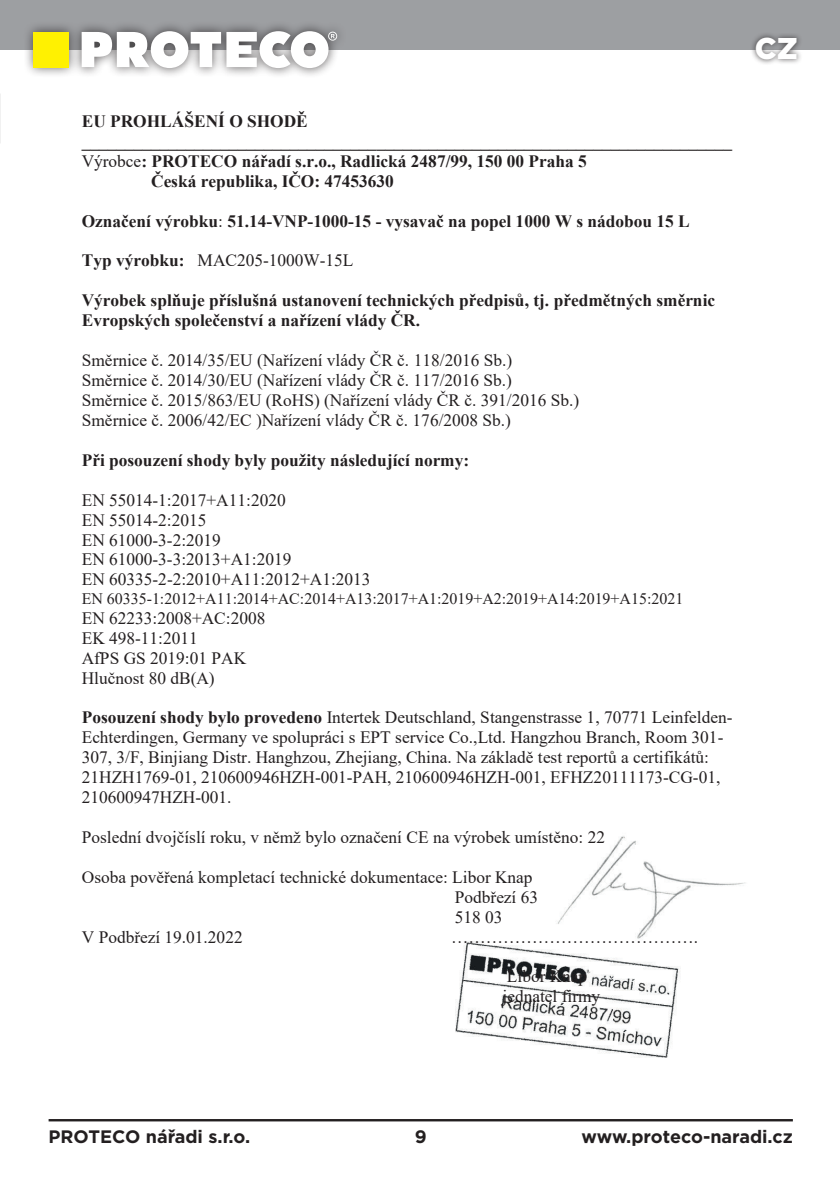
<style>
.page{position:relative;width:840px;height:1191px;background:#fff}
.page>*{position:absolute;margin:0;border:0;box-sizing:border-box;transform-origin:0 0}
.t1{font:900 30px "Gotham";color:#fff}
.t2{font:700 18px "Gotham";color:#231f20}
.t3{font:17.4px/20px "Times New Roman";color:#231f20}
.t4{font:700 17.4px/20px "Times New Roman";color:#231f20}
.t5{font:16px "Times New Roman";color:#231f20}
.s1{font-weight:400}
.s2{font-weight:700}
</style>
<div class="page">
<div style="left:0;top:0;width:839px;height:50px;background:#9d9fa2"></div>
<div style="left:23px;top:21px;width:324px;height:57px;background:#231f20;opacity:.75"></div>
<div style="left:34px;top:32px;width:35px;height:35px;background:#fff101"></div>
<svg style="left:82px;top:31px;width:255px;height:37px"></svg>
<div style="left:749px;top:32px;width:53px;height:34px;background:#231f20;opacity:.75"></div>
<hr style="left:49px;top:1119px;width:743px;height:2px;background:#231f20">
<img style="left:455px;top:836px;width:290px;height:222px">
<p class="t4" style="left:82px;top:110px;width:227px">EU PROHLÁŠENÍ O SHODĚ</p>
<p class="t4" style="left:82px;top:130px;width:651px">___________________________________________________________________________</p>
<p class="t4" style="left:82px;top:150px;width:506px"><span class="s1">Výrobce</span>: PROTECO nářadí s.r.o., Radlická 2487/99, 150 00 Praha 5</p>
<p class="t4" style="left:151px;top:170px;width:244px">Česká republika, IČO: 47453630</p>
<p class="t4" style="left:82px;top:210px;width:609px">Označení výrobku<span class="s1">:</span> 51.14-VNP-1000-15 - vysavač na popel 1000 W s nádobou 15 L</p>
<p class="t3" style="left:82px;top:250px;width:273px"><span class="s2">Typ výrobku:</span> MAC205-1000W-15L</p>
<p class="t4" style="left:82px;top:290px;width:634px">Výrobek splňuje příslušná ustanovení technických předpisů, tj. předmětných směrnic<br>Evropských společenství a nařízení vlády ČR.</p>
<p class="t3" style="left:82px;top:350px;width:498px">Směrnice č. 2014/35/EU (Nařízení vlády ČR č. 118/2016 Sb.)<br>Směrnice č. 2014/30/EU (Nařízení vlády ČR č. 117/2016 Sb.)<br>Směrnice č. 2015/863/EU (RoHS) (Nařízení vlády ČR č. 391/2016 Sb.)<br>Směrnice č. 2006/42/EC )Nařízení vlády ČR č. 176/2008 Sb.)</p>
<p class="t4" style="left:82px;top:449px;width:389px">Při posouzení shody byly použity následující normy:</p>
<p class="t3" style="left:82px;top:489px;width:290px">EN 55014-1:2017+A11:2020<br>EN 55014-2:2015<br>EN 61000-3-2:2019<br>EN 61000-3-3:2013+A1:2019<br>EN 60335-2-2:2010+A11:2012+A1:2013</p>
<p class="t5" style="left:82px;top:587px;width:602px">EN 60335-1:2012+A11:2014+AC:2014+A13:2017+A1:2019+A2:2019+A14:2019+A15:2021</p>
<p class="t3" style="left:82px;top:607px;width:185px">EN 62233:2008+AC:2008<br>EK 498-11:2011<br>AfPS GS 2019:01 PAK<br>Hlučnost 80 dB(A)</p>
<p class="t3" style="left:82px;top:707px;width:652px"><span class="s2">Posouzení shody bylo provedeno</span> Intertek Deutschland, Stangenstrasse 1, 70771 Leinfelden-Echterdingen, Germany ve spolupráci s EPT service Co.,Ltd. Hangzhou Branch, Room 301- 307, 3/F, Binjiang Distr. Hanghzou, Zhejiang, China. Na základě test reportů a certifikátů:<br>21HZH1769-01, 210600946HZH-001-PAH, 210600946HZH-001, EFHZ20111173-CG-01, 210600947HZH-001.</p>
<p class="t3" style="left:82px;top:826px;width:524px">Poslední dvojčíslí roku, v němž bylo označení CE na výrobek umístěno: 22</p>
<p class="t3" style="left:82px;top:866px;width:452px">Osoba pověřená kompletací technické dokumentace: Libor Knap</p>
<p class="t3" style="left:454px;top:886px;width:85px">Podbřezí 63</p>
<p class="t3" style="left:454px;top:906px;width:49px">518 03</p>
<p class="t3" style="left:82px;top:926px;width:162px">V Podbřezí 19.01.2022</p>
<p class="t3" style="left:451px;top:926px;width:248px">…………………………………….</p>
<p class="t3" style="left:502px;top:966px;width:99px">Libor Knap jednatel firmy</p>
<h1 class="t1" style="left:754px;top:28px;width:44px">CZ</h1>
<p class="t2" style="left:49px;top:1124px;width:203px">PROTECO nářadi s.r.o.</p>
<p class="t2" style="left:414px;top:1124px;width:13px">9</p>
<p class="t2" style="left:581px;top:1124px;width:213px">www.proteco-naradi.cz</p>
</div>
